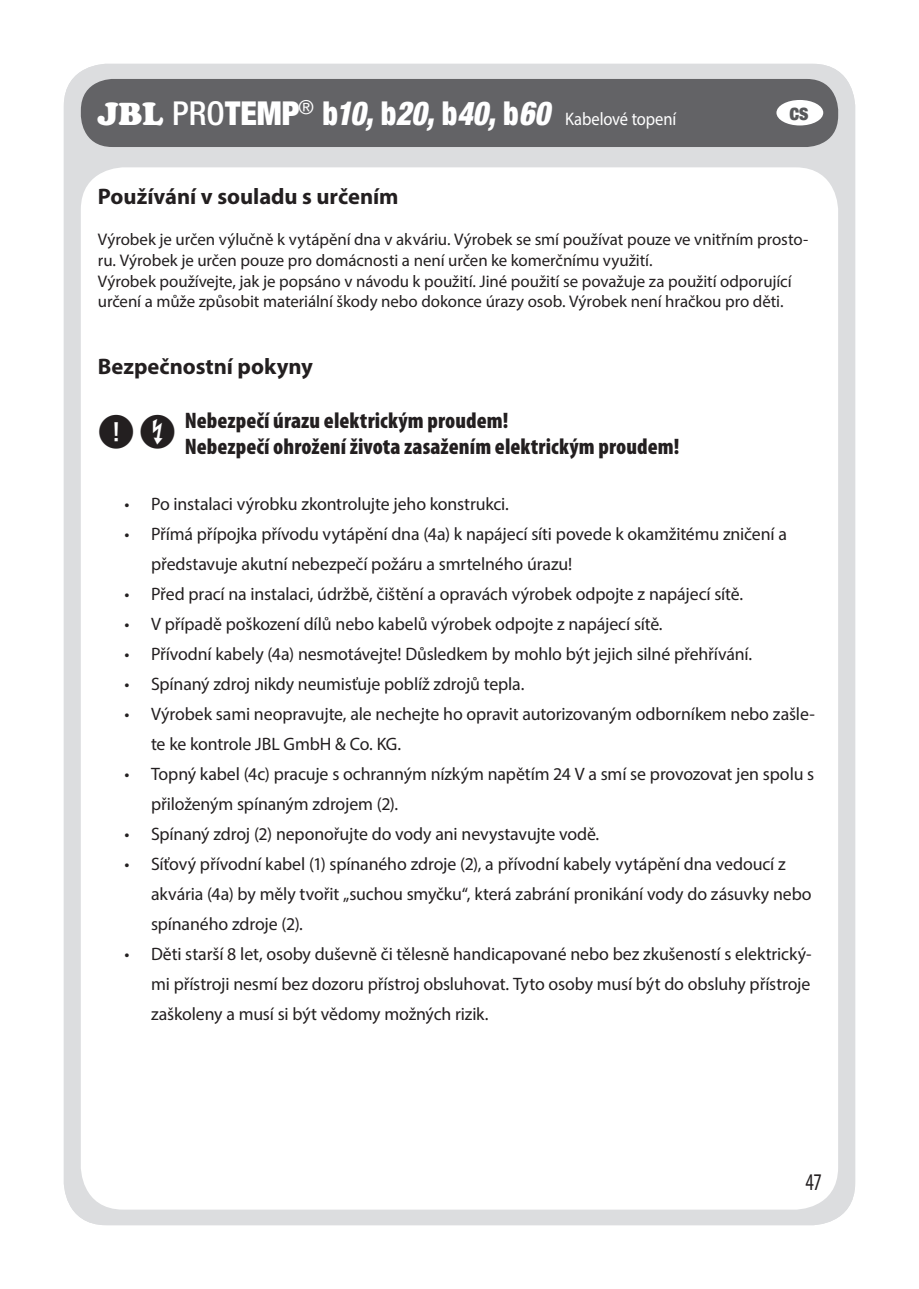
<style>
.page{position:relative;width:919px;height:1289px;background:#fff}
.page>*{position:absolute;margin:0;border:0;box-sizing:border-box;transform-origin:0 0}
.t1{font:condensed 24px "Myriad Pro";color:#231f20;scale:.9 1}
.t2{font:900 condensed 22.5px/25.8px "Myriad Pro";letter-spacing:.005em;color:#231f20}
.t3{font:700 22.5px "Myriad Pro";color:#231f20}
.t4{font:900 condensed 22.5px "Helvetica Neue LT Pro";color:#57585a;scale:.9 1}
.t5{font:18.15px "Myriad Pro";letter-spacing:-.005em;color:#fff;scale:.91 1}
.t6{font:18px/30px "Myriad Pro";letter-spacing:-.01em;color:#231f20}
.t7{font:16.8px/20.5px "Myriad Pro";letter-spacing:-.005em;color:#231f20}
.s1{font-family:"Cooper";font-weight:900;font-size:33px}
.s2{font-family:"Helvetica Neue LT Pro";font-weight:500;font-stretch:condensed;font-size:33px}
.s3{font-family:"Helvetica Neue LT Pro";font-weight:900;font-stretch:condensed;font-size:33px}
.s4{font-family:"Helvetica Neue LT Pro";font-weight:900;font-style:italic;font-stretch:condensed;font-size:33px}
</style>
<div class="page">
<div style="left:64px;top:64px;width:791px;height:1161px;background:#dcdddf;border-radius:43px"></div>
<div style="left:81px;top:167px;width:757px;height:1042px;background:#fff;border-radius:43px"></div>
<div style="left:81px;top:79px;width:757px;height:68px;background:#636366;border-radius:32px"></div>
<div style="left:776px;top:100px;width:47px;height:25px;background:#fff;border-radius:50%"></div>
<p class="t5" style="left:98px;top:108px;width:637px"><span class="s1">JBL</span> <span class="s2">PRO</span><span class="s3">TEMP</span><sup>®</sup> <span class="s3">b</span><span class="s4">10,</span> <span class="s3">b</span><span class="s4">20,</span> <span class="s3">b</span><span class="s4">40,</span> <span class="s3">b</span><span class="s4">60</span> Kabelové topení</p>
<p class="t4" style="left:789px;top:98px;width:23px">cs</p>
<p class="t3" style="left:98px;top:182px;width:302px">Používání v souladu s určením</p>
<p class="t7" style="left:98px;top:229px;width:711px">Výrobek je určen výlučně k vytápění dna v akváriu. Výrobek se smí používat pouze ve vnitřním prosto&shy;ru. Výrobek je určen pouze pro domácnosti a není určen ke komerčnímu využití.<br>Výrobek používejte, jak je popsáno v návodu k použití. Jiné použití se považuje za použití odporující určení a může způsobit materiální škody nebo dokonce úrazy osob. Výrobek není hračkou pro děti.</p>
<p class="t3" style="left:98px;top:352px;width:217px">Bezpečnostní pokyny</p>
<p class="t2" style="left:185px;top:407px;width:496px">Nebezpečí úrazu elektrickým proudem!<br>Nebezpečí ohrožení života zasažením elektrickým proudem!</p>
<p class="t6" style="left:124px;top:488px;width:386px">• Po instalaci výrobku zkontrolujte jeho konstrukci.</p>
<p class="t6" style="left:151px;top:518px;width:637px;text-indent:-27px">• Přímá přípojka přívodu vytápění dna (4a) k napájecí síti povede k okamžitému zničení a představuje akutní nebezpečí požáru a smrtelného úrazu!</p>
<p class="t6" style="left:124px;top:578px;width:620px">• Před prací na instalaci, údržbě, čištění a opravách výrobek odpojte z napájecí sítě.</p>
<p class="t6" style="left:124px;top:608px;width:539px">• V případě poškození dílů nebo kabelů výrobek odpojte z napájecí sítě.</p>
<p class="t6" style="left:124px;top:638px;width:629px">• Přívodní kabely (4a) nesmotávejte! Důsledkem by mohlo být jejich silné přehřívání.</p>
<p class="t6" style="left:124px;top:668px;width:401px">• Spínaný zdroj nikdy neumisťuje poblíž zdrojů tepla.</p>
<p class="t6" style="left:151px;top:698px;width:665px;text-indent:-27px">• Výrobek sami neopravujte, ale nechejte ho opravit autorizovaným odborníkem nebo zašle&shy;te ke kontrole JBL GmbH &amp; Co. KG.</p>
<p class="t6" style="left:151px;top:758px;width:664px;text-indent:-27px">• Topný kabel (4c) pracuje s ochranným nízkým napětím 24 V a smí se provozovat jen spolu s přiloženým spínaným zdrojem (2).</p>
<p class="t6" style="left:124px;top:818px;width:476px">• Spínaný zdroj (2) neponořujte do vody ani nevystavujte vodě.</p>
<p class="t6" style="left:151px;top:848px;width:662px;text-indent:-27px">• Síťový přívodní kabel (1) spínaného zdroje (2), a přívodní kabely vytápění dna vedoucí z akvária (4a) by měly tvořit „suchou smyčku“, která zabrání pronikání vody do zásuvky nebo spínaného zdroje (2).</p>
<p class="t6" style="left:151px;top:938px;width:662px;text-align:justify;text-indent:-27px">• Děti starší 8 let, osoby duševně či tělesně handicapované nebo bez zkušeností s elektrický&shy;mi přístroji nesmí bez dozoru přístroj obsluhovat. Tyto osoby musí být do obsluhy přístroje zaškoleny a musí si být vědomy možných rizik.</p>
<h1 class="t1" style="left:805px;top:1167px;width:20px">47</h1>
</div>
